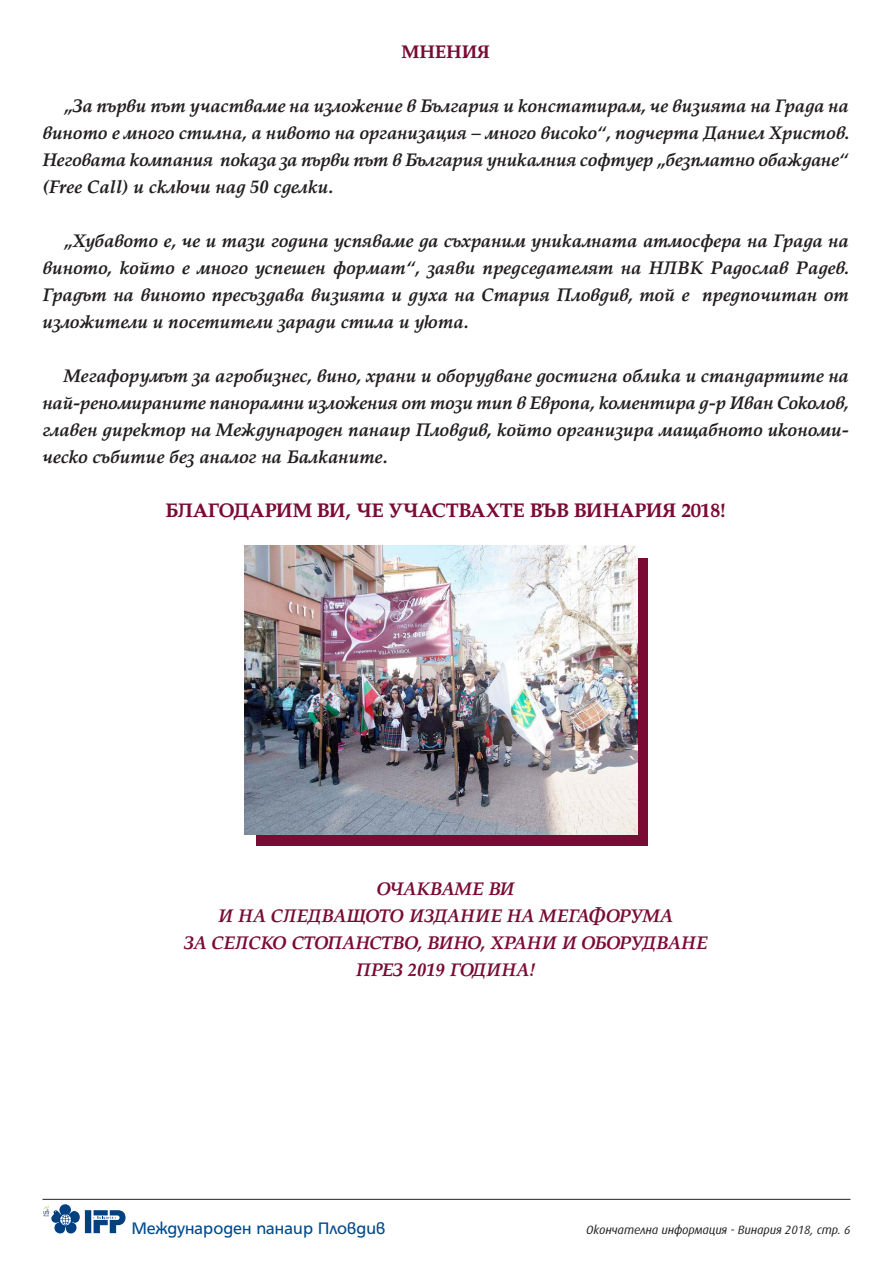
<style>
.page{position:relative;width:893px;height:1263px;background:#fff}
.page>*{position:absolute;margin:0;border:0;box-sizing:border-box;transform-origin:0 0}
.t1{font:700 21px "Platinum Bg";color:#790b34}
.t2{font:italic 700 19.5px/27px "Platinum Bg";letter-spacing:-.01em;color:#231f20;text-align:justify}
.t3{font:italic 700 19.5px/27px "Platinum Bg";letter-spacing:-.005em;color:#790b34;text-align:center}
.t4{font:700 19.5px "Platinum Bg";color:#790b34}
.t5{font:18px "HS Grotesk Bg";color:#004a8d}
.t6{font:italic 12px "Hermes Bg";color:#231f20}
</style>
<div class="page">
<svg style="left:44px;top:1204px;width:82px;height:30px"></svg>
<hr style="left:43px;top:1199px;width:807px;height:1px;background:#231f20">
<div style="left:256px;top:558px;width:392px;height:288px;background:#790b34"></div>
<img style="left:244px;top:545px;width:393px;height:290px">
<p class="t4" style="left:401px;top:41px;width:90px">МНЕНИЯ</p>
<p class="t2" style="left:43px;top:93px;width:808px;text-indent:21px">„За първи път участваме на изложение в България и констатирам, че визията на Града на виното е много стилна, а нивото на организация – много високо“, подчерта Даниел Христов.<br>Неговата компания показа за първи път в България уникалния софтуер „безплатно обаждане“ (Free Call) и сключи над 50 сделки.</p>
<p class="t2" style="left:43px;top:228px;width:808px;text-indent:21px">„Хубавото е, че и тази година успяваме да съхраним уникалната атмосфера на Града на виното, който е много успешен формат“, заяви председателят на НЛВК Радослав Радев.<br>Градът на виното пресъздава визията и духа на Стария Пловдив, той е предпочитан от изложители и посетители заради стила и уюта.</p>
<p class="t2" style="left:43px;top:363px;width:808px;text-indent:21px">Мегафорумът за агробизнес, вино, храни и оборудване достигна облика и стандартите на най-реномираните панорамни изложения от този тип в Европа, коментира д-р Иван Соколов, главен директор на Международен панаир Пловдив, който организира мащабното икономи&shy;ческо събитие без аналог на Балканите.</p>
<p class="t1" style="left:166px;top:499px;width:561px">БЛАГОДАРИМ ВИ, ЧЕ УЧАСТВАХТЕ ВЪВ ВИНАРИЯ 2018!</p>
<p class="t3" style="left:184px;top:876px;width:525px">ОЧАКВАМЕ ВИ<br>И НА СЛЕДВАЩОТО ИЗДАНИЕ НА МЕГАФОРУМА<br>ЗА СЕЛСКО СТОПАНСТВО, ВИНО, ХРАНИ И ОБОРУДВАНЕ<br>ПРЕЗ 2019 ГОДИНА!</p>
<p class="t5" style="left:131px;top:1218px;width:256px">Международен панаир Пловдив</p>
<p class="t6" style="left:586px;top:1223px;width:266px">Окончателна информация - Винария 2018, стр. 6</p>
</div>
